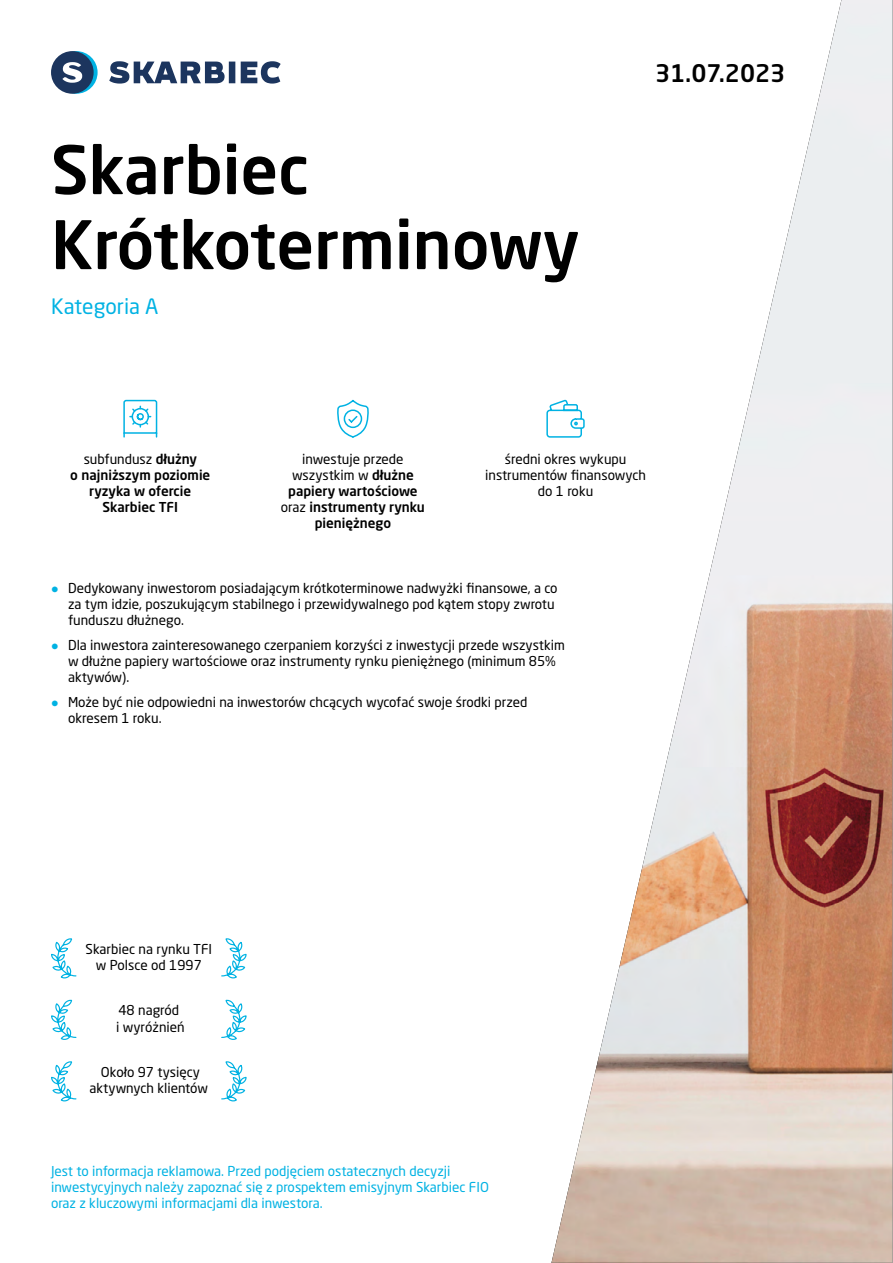
<style>
.page{position:relative;width:893px;height:1263px;background:#fff}
.page>*{position:absolute;margin:0;border:0;box-sizing:border-box;transform-origin:0 0}
.t1{font:500 66px/75px "Neo Sans Pro";color:#000}
.t2{font:500 24px "Neo Sans Pro";color:#000}
.t3{font:21px "Neo Sans Pro";color:#00b2e3}
.t4{font:13.5px/16.2px "Neo Sans Pro";color:#000}
.t5{font:13.5px/16.2px "Neo Sans Pro";color:#00b2e3}
.t6{font:500 13.5px/16.2px "Neo Sans Pro";color:#000;text-align:center}
.s1{font-weight:400}
.s2{font-size:18px;color:#00b2e3}
</style>
<div class="page">
<svg style="left:55px;top:51px;width:43px;height:43px"></svg>
<div style="left:51px;top:51px;width:43px;height:43px;background:#1c355e;border-radius:50%"></div>
<svg style="left:62px;top:62px;width:20px;height:21px"></svg>
<svg style="left:109px;top:61px;width:172px;height:23px"></svg>
<svg style="left:546px;top:404px;width:5px;height:34px"></svg>
<svg style="left:51px;top:1061px;width:26px;height:41px"></svg>
<svg style="left:51px;top:999px;width:26px;height:41px"></svg>
<svg style="left:51px;top:938px;width:26px;height:41px"></svg>
<svg style="left:221px;top:1061px;width:26px;height:41px"></svg>
<svg style="left:221px;top:999px;width:26px;height:41px"></svg>
<svg style="left:221px;top:938px;width:26px;height:41px"></svg>
<img style="left:551px;top:0;width:341px;height:1263px">
<svg style="left:337px;top:399px;width:31px;height:39px"></svg>
<svg style="left:123px;top:399px;width:35px;height:38px"></svg>
<h1 class="t1" style="left:51px;top:131px;width:530px">Skarbiec<br>Krótkoterminowy</h1>
<h3 class="t3" style="left:51px;top:293px;width:109px">Kategoria A</h3>
<h2 class="t2" style="left:655px;top:58px;width:132px">31.07.2023</h2>
<p class="t6" style="left:70px;top:450px;width:142px"><span class="s1">subfundusz</span> dłużny<br>o najniższym poziomie ryzyka w ofercie<br>Skarbiec TFI</p>
<p class="t6" style="left:281px;top:450px;width:146px"><span class="s1">inwestuje przede wszystkim w</span> dłużne papiery wartościowe <span class="s1">oraz</span> instrumenty rynku pieniężnego</p>
<p class="t4" style="left:485px;top:450px;width:162px;text-align:center">średni okres wykupu instrumentów finansowych do 1 roku</p>
<p class="t4" style="left:68px;top:580px;width:491px;text-indent:-17px"><span class="s2">•</span> Dedykowany inwestorom posiadającym krótkoterminowe nadwyżki finansowe, a co za tym idzie, poszukującym stabilnego i przewidywalnego pod kątem stopy zwrotu funduszu dłużnego.</p>
<p class="t4" style="left:68px;top:637px;width:498px;text-indent:-17px"><span class="s2">•</span> Dla inwestora zainteresowanego czerpaniem korzyści z inwestycji przede wszystkim w dłużne papiery wartościowe oraz instrumenty rynku pieniężnego (minimum 85% aktywów).</p>
<p class="t4" style="left:68px;top:694px;width:461px;text-indent:-17px"><span class="s2">•</span> Może być nie odpowiedni na inwestorów chcących wycofać swoje środki przed okresem 1 roku.</p>
<p class="t4" style="left:86px;top:940px;width:128px;text-align:center">Skarbiec na rynku TFI w Polsce od 1997</p>
<p class="t4" style="left:116px;top:1002px;width:70px">48 nagród<br>i wyróżnień</p>
<p class="t4" style="left:90px;top:1064px;width:120px;text-align:center">Około 97 tysięcy aktywnych klientów</p>
<p class="t5" style="left:51px;top:1162px;width:439px">Jest to informacja reklamowa. Przed podjęciem ostatecznych decyzji inwestycyjnych należy zapoznać się z prospektem emisyjnym Skarbiec FIO oraz z kluczowymi informacjami dla inwestora.</p>
</div>
